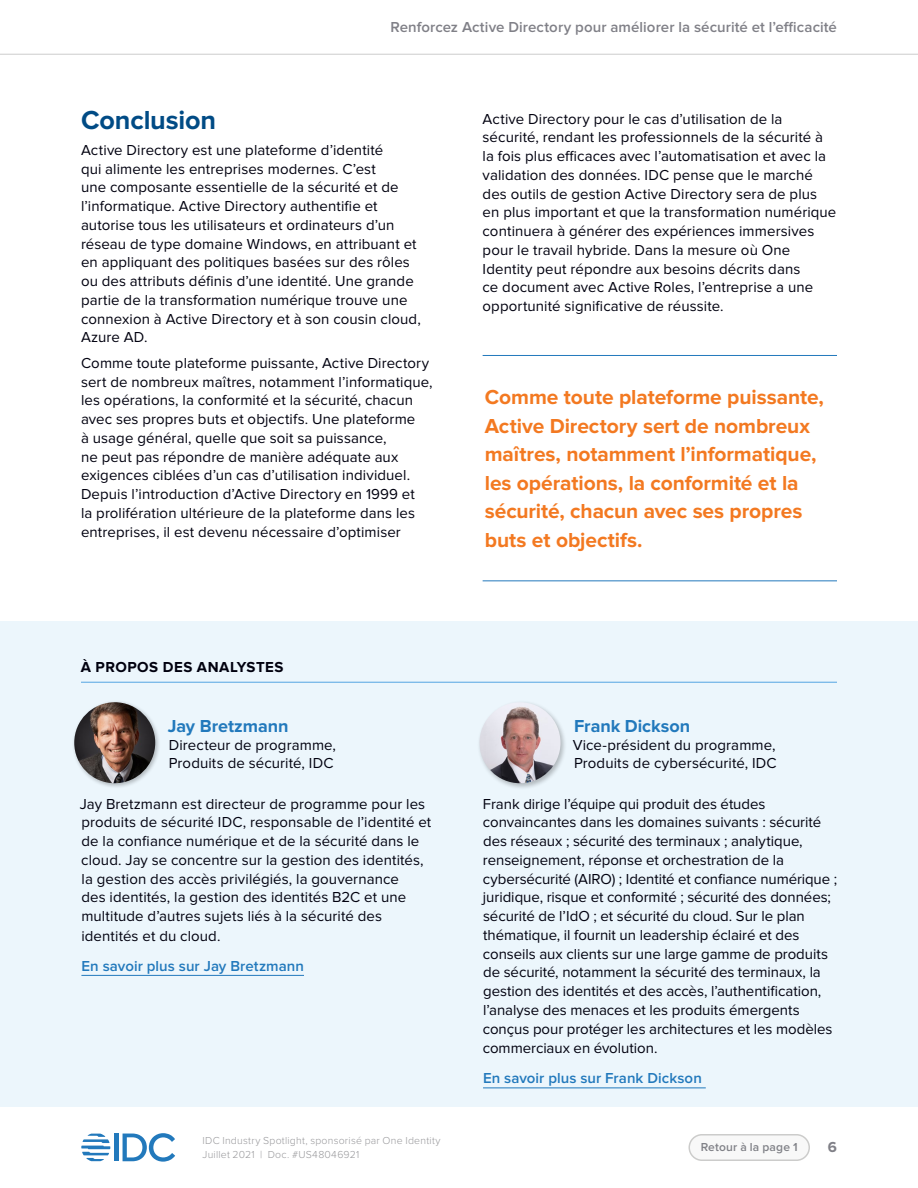
<style>
.page{position:relative;width:918px;height:1188px;background:#fff}
.page>*{position:absolute;margin:0;border:0;box-sizing:border-box;transform-origin:0 0}
.t1{font:700 27px "Proxima Nova";letter-spacing:-.005em;color:#004b85}
.t2{font:700 21px/28.5px "Proxima Nova";letter-spacing:-.005em;color:#f37921}
.t3{font:700 18px "Proxima Nova";letter-spacing:-.005em;color:#2279bc}
.t4{font:15px/18.8px "Proxima Nova";letter-spacing:.005em;color:#01010f}
.t5{font:600 15px "Proxima Nova";letter-spacing:.005em;color:#808087}
.t6{font:600 15px "Proxima Nova";letter-spacing:.005em;color:#2279bc}
.t7{font:700 15px "Proxima Nova";letter-spacing:.035em;color:#01010f}
.t8{font:700 15px "Proxima Nova";color:#808087}
.t9{font:600 12px "Proxima Nova";letter-spacing:.015em;color:#808187}
.t10{font:300 10.5px/13.5px "Proxima Nova";letter-spacing:.02em;color:#98989b}
</style>
<div class="page">
<hr style="left:0;top:54px;width:918px;height:1px;background:#ccc">
<hr style="left:115px;top:1134px;width:4px;height:27px;background:#2279bc">
<svg style="left:123px;top:1133px;width:52px;height:29px"></svg>
<svg style="left:81px;top:1134px;width:29px;height:27px"></svg>
<div style="left:689px;top:1135px;width:120px;height:25px;background:#f8f8f8;border-radius:13px"></div>
<div style="left:688px;top:1134px;width:122px;height:27px;border:2px solid #cccccb;border-radius:13px"></div>
<div style="left:0;top:621px;width:918px;height:486px;background:#ecf6fc"></div>
<hr style="left:81px;top:682px;width:756px;height:1px;background:#54a4e2">
<hr style="left:81px;top:975px;width:223px;height:1px;background:#2279bc">
<hr style="left:483px;top:1088px;width:223px;height:1px;background:#2279bc">
<div style="left:477px;top:700px;width:90px;height:90px;background:#000;opacity:.25"></div>
<img style="left:480px;top:702px;width:81px;height:81px;border-radius:40px">
<div style="left:72px;top:700px;width:89px;height:89px;background:#000;opacity:.25"></div>
<img style="left:74px;top:702px;width:81px;height:81px;border-radius:40px">
<hr style="left:483px;top:355px;width:354px;height:1px;background:#2279bc">
<hr style="left:483px;top:581px;width:354px;height:1px;background:#2279bc">
<p class="t5" style="left:390px;top:20px;width:448px">Renforcez Active Directory pour améliorer la sécurité et l’efficacité</p>
<h1 class="t1" style="left:81px;top:105px;width:137px">Conclusion</h1>
<p class="t4" style="left:81px;top:141px;width:341px">Active Directory est une plateforme d’identité<br>qui alimente les entreprises modernes. C’est<br>une composante essentielle de la sécurité et de l’informatique. Active Directory authentifie et autorise tous les utilisateurs et ordinateurs d’un réseau de type domaine Windows, en attribuant et en appliquant des politiques basées sur des rôles ou des attributs définis d’une identité. Une grande partie de la transformation numérique trouve une connexion à Active Directory et à son cousin cloud, Azure AD.</p>
<p class="t4" style="left:81px;top:354px;width:353px">Comme toute plateforme puissante, Active Directory sert de nombreux maîtres, notamment l’informatique, les opérations, la conformité et la sécurité, chacun avec ses propres buts et objectifs. Une plateforme<br>à usage général, quelle que soit sa puissance,<br>ne peut pas répondre de manière adéquate aux exigences ciblées d’un cas d’utilisation individuel.<br>Depuis l’introduction d’Active Directory en 1999 et<br>la prolifération ultérieure de la plateforme dans les entreprises, il est devenu nécessaire d’optimiser</p>
<p class="t7" style="left:81px;top:658px;width:204px">À PROPOS DES ANALYSTES</p>
<p class="t3" style="left:168px;top:715px;width:122px">Jay Bretzmann</p>
<p class="t4" style="left:169px;top:736px;width:169px;line-height:18px">Directeur de programme,<br>Produits de sécurité, IDC</p>
<p class="t4" style="left:80px;top:795px;width:353px">Jay Bretzmann est directeur de programme pour les produits de sécurité IDC, responsable de l’identité et de la confiance numérique et de la sécurité dans le cloud. Jay se concentre sur la gestion des identités, la gestion des accès privilégiés, la gouvernance<br>des identités, la gestion des identités B2C et une multitude d’autres sujets liés à la sécurité des identités et du cloud.</p>
<p class="t6" style="left:81px;top:959px;width:224px">En savoir plus sur Jay Bretzmann</p>
<p class="t4" style="left:483px;top:110px;width:355px">Active Directory pour le cas d’utilisation de la sécurité, rendant les professionnels de la sécurité à la fois plus efficaces avec l’automatisation et avec la validation des données. IDC pense que le marché des outils de gestion Active Directory sera de plus en plus important et que la transformation numérique continuera à générer des expériences immersives pour le travail hybride. Dans la mesure où One Identity peut répondre aux besoins décrits dans<br>ce document avec Active Roles, l’entreprise a une opportunité significative de réussite.</p>
<h2 class="t2" style="left:485px;top:384px;width:341px">Comme toute plateforme puissante,<br>Active Directory sert de nombreux maîtres, notamment l’informatique, les opérations, la conformité et la sécurité, chacun avec ses propres buts et objectifs.</h2>
<p class="t3" style="left:574px;top:715px;width:117px">Frank Dickson</p>
<p class="t4" style="left:573px;top:736px;width:205px;line-height:18px">Vice-président du programme,<br>Produits de cybersécurité, IDC</p>
<p class="t4" style="left:483px;top:795px;width:356px">Frank dirige l’équipe qui produit des études convaincantes dans les domaines suivants : sécurité des réseaux ; sécurité des terminaux ; analytique, renseignement, réponse et orchestration de la cybersécurité (AIRO) ; Identité et confiance numérique ; juridique, risque et conformité ; sécurité des données; sécurité de l’IdO ; et sécurité du cloud. Sur le plan thématique, il fournit un leadership éclairé et des conseils aux clients sur une large gamme de produits de sécurité, notamment la sécurité des terminaux, la gestion des identités et des accès, l’authentification, l’analyse des menaces et les produits émergents conçus pour protéger les architectures et les modèles commerciaux en évolution.</p>
<p class="t6" style="left:483px;top:1072px;width:220px">En savoir plus sur Frank Dickson</p>
<p class="t10" style="left:202px;top:1134px;width:240px">IDC Industry Spotlight, sponsorisé par One Identity<br>Juillet 2021 | Doc. #US48046921</p>
<p class="t9" style="left:701px;top:1142px;width:99px">Retour à la page 1</p>
<p class="t8" style="left:828px;top:1138px;width:11px">6</p>
</div>
